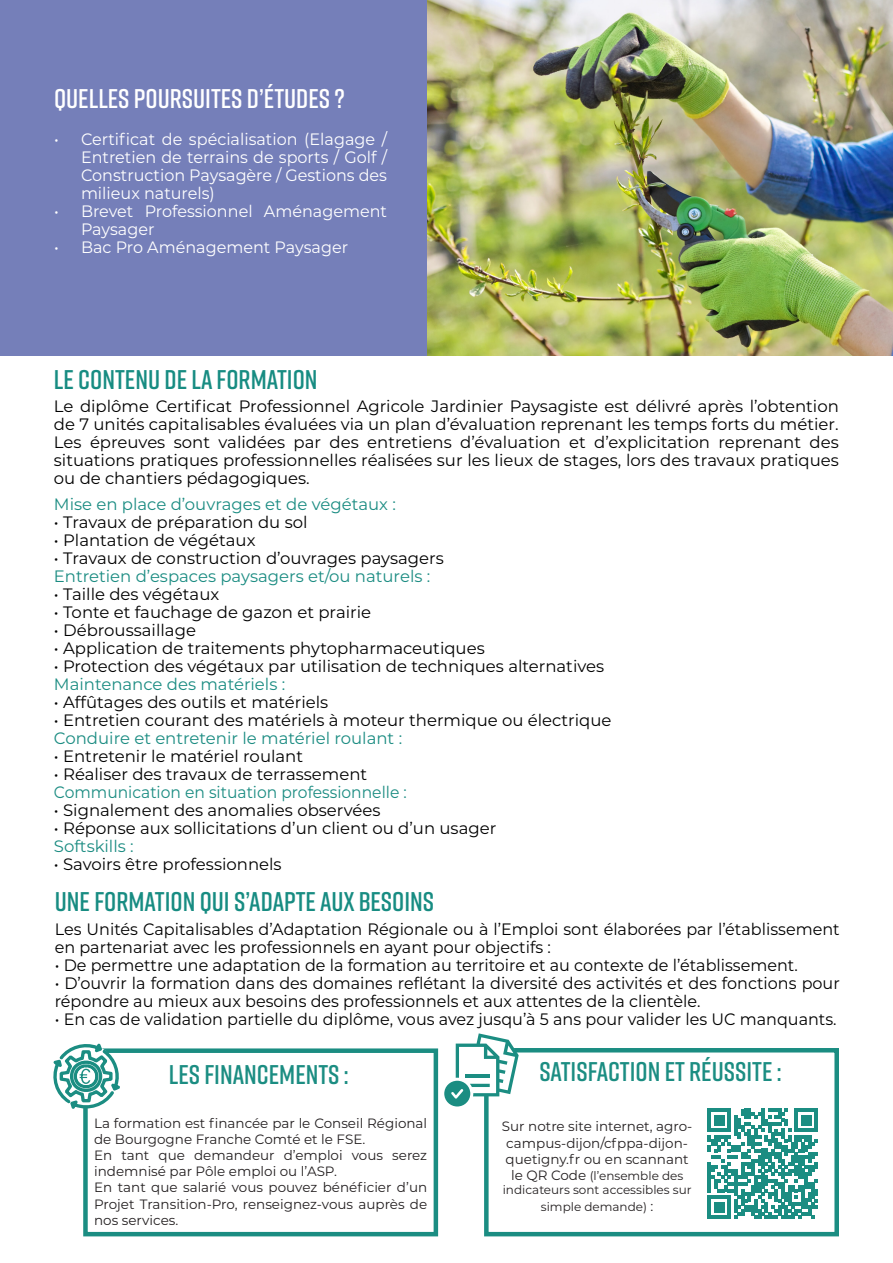
<style>
.page{position:relative;width:893px;height:1263px;background:#fff}
.page>*{position:absolute;margin:0;border:0;box-sizing:border-box;transform-origin:0 0}
.t1{font:600 27px "Rift";color:#178c82}
.t2{font:600 27px "Rift";color:#1b8d82}
.t3{font:600 27px "Rift";color:#fff}
.t4{font:16.5px/18px "Montserrat";color:#000001}
.t5{font:16.5px/18px "Montserrat";color:#fff;text-align:justify}
.t6{font:16.5px "Montserrat";color:#1b8c82}
.t7{font:16.5px "Montserrat";color:#1b8c82;scale:.94 1}
.t8{font:13.5px/16.2px "Montserrat";color:#231f20}
.t9{font:12px/14.4px "Montserrat";color:#231f20;text-align:center}
.s1{font-size:13.5px}
</style>
<div class="page">
<div style="left:0;top:0;width:427px;height:355px;background:#757fb9"></div>
<img style="left:427px;top:0;width:466px;height:355px">
<div style="left:83px;top:1048px;width:355px;height:188px;border:4px solid #1b8d82"></div>
<svg style="left:53px;top:1043px;width:68px;height:68px"></svg>
<div style="left:484px;top:1048px;width:355px;height:188px;border:4px solid #1b8d82"></div>
<svg style="left:444px;top:1033px;width:75px;height:73px"></svg>
<svg style="left:708px;top:1109px;width:110px;height:110px"></svg>
<p class="t3" style="left:54px;top:79px;width:292px">QUELLES POURSUITES D’ÉTUDES ?</p>
<p class="t5" style="left:81px;top:130px;width:308px;text-indent:-27px">• Certificat de spécialisation (Elagage / Entretien de terrains de sports / Golf / Construction Paysagère / Gestions des milieux naturels)</p>
<p class="t5" style="left:81px;top:202px;width:308px;text-indent:-27px">• Brevet Professionnel Aménagement<br>Paysager</p>
<p class="t5" style="left:54px;top:238px;width:296px">• Bac Pro Aménagement Paysager</p>
<p class="t1" style="left:54px;top:360px;width:265px">LE CONTENU DE LA FORMATION</p>
<p class="t4" style="left:54px;top:397px;width:786px">Le diplôme Certificat Professionnel Agricole Jardinier Paysagiste est délivré après l’obtention de 7 unités capitalisables évaluées via un plan d’évaluation reprenant les temps forts du métier.</p>
<p class="t4" style="left:54px;top:433px;width:786px;text-align:justify">Les épreuves sont validées par des entretiens d’évaluation et d’explicitation reprenant des situations pratiques professionnelles réalisées sur les lieux de stages, lors des travaux pratiques ou de chantiers pédagogiques.</p>
<p class="t6" style="left:54px;top:493px;width:343px">Mise en place d’ouvrages et de végétaux :</p>
<p class="t4" style="left:54px;top:512px;width:255px">• Travaux de préparation du sol</p>
<p class="t4" style="left:54px;top:530px;width:203px">• Plantation de végétaux</p>
<p class="t4" style="left:54px;top:548px;width:391px">• Travaux de construction d’ouvrages paysagers</p>
<p class="t6" style="left:54px;top:565px;width:378px">Entretien d’espaces paysagers et/ou naturels :</p>
<p class="t4" style="left:54px;top:584px;width:167px">• Taille des végétaux</p>
<p class="t4" style="left:54px;top:602px;width:319px">• Tonte et fauchage de gazon et prairie</p>
<p class="t4" style="left:54px;top:620px;width:144px">• Débroussaillage</p>
<p class="t4" style="left:54px;top:638px;width:432px">• Application de traitements phytopharmaceutiques</p>
<p class="t4" style="left:54px;top:656px;width:552px">• Protection des végétaux par utilisation de techniques alternatives</p>
<p class="t6" style="left:54px;top:673px;width:233px">Maintenance des matériels :</p>
<p class="t4" style="left:54px;top:692px;width:276px">• Affûtages des outils et matériels</p>
<p class="t4" style="left:54px;top:710px;width:559px">• Entretien courant des matériels à moteur thermique ou électrique</p>
<p class="t6" style="left:54px;top:727px;width:350px">Conduire et entretenir le matériel roulant :</p>
<p class="t4" style="left:54px;top:746px;width:251px">• Entretenir le matériel roulant</p>
<p class="t4" style="left:54px;top:764px;width:315px">• Réaliser des travaux de terrassement</p>
<p class="t7" style="left:54px;top:781px;width:377px">Communication en situation professionnelle :</p>
<p class="t4" style="left:54px;top:800px;width:328px">• Signalement des anomalies observées</p>
<p class="t4" style="left:54px;top:818px;width:444px">• Réponse aux sollicitations d’un client ou d’un usager</p>
<p class="t6" style="left:54px;top:835px;width:81px">Softskills :</p>
<p class="t4" style="left:54px;top:854px;width:229px">• Savoirs être professionnels</p>
<p class="t1" style="left:55px;top:883px;width:381px">UNE FORMATION QUI S’ADAPTE AUX BESOINS</p>
<p class="t4" style="left:55px;top:920px;width:786px">Les Unités Capitalisables d’Adaptation Régionale ou à l’Emploi sont élaborées par l’établissement en partenariat avec les professionnels en ayant pour objectifs :</p>
<p class="t4" style="left:55px;top:956px;width:745px">• De permettre une adaptation de la formation au territoire et au contexte de l’établissement.</p>
<p class="t4" style="left:55px;top:974px;width:786px">• D’ouvrir la formation dans des domaines reflétant la diversité des activités et des fonctions pour répondre au mieux aux besoins des professionnels et aux attentes de la clientèle.</p>
<p class="t4" style="left:55px;top:1010px;width:783px">• En cas de validation partielle du diplôme, vous avez jusqu’à 5 ans pour valider les UC manquants.</p>
<p class="t2" style="left:169px;top:1055px;width:181px">LES FINANCEMENTS :</p>
<p class="t2" style="left:539px;top:1052px;width:244px">SATISFACTION ET RÉUSSITE :</p>
<p class="t8" style="left:94px;top:1114px;width:335px">La formation est financée par le Conseil Régional de Bourgogne Franche Comté et le FSE.</p>
<p class="t8" style="left:94px;top:1147px;width:335px">En tant que demandeur d’emploi vous serez indemnisé par Pôle emploi ou l’ASP.</p>
<p class="t8" style="left:94px;top:1179px;width:335px;text-align:justify">En tant que salarié vous pouvez bénéficier d’un Projet Transition-Pro, renseignez-vous auprès de nos services.</p>
<p class="t8" style="left:502px;top:1118px;width:192px">Sur notre site internet, agro&shy;campus-dijon/cfppa-dijon&shy;quetigny.fr ou en scannant</p>
<p class="t9" style="left:503px;top:1168px;width:190px"><span class="s1">le QR Code</span> (l’ensemble des indicateurs sont accessibles sur</p>
<p class="t9" style="left:541px;top:1199px;width:114px">simple demande) <span class="s1">:</span></p>
</div>
